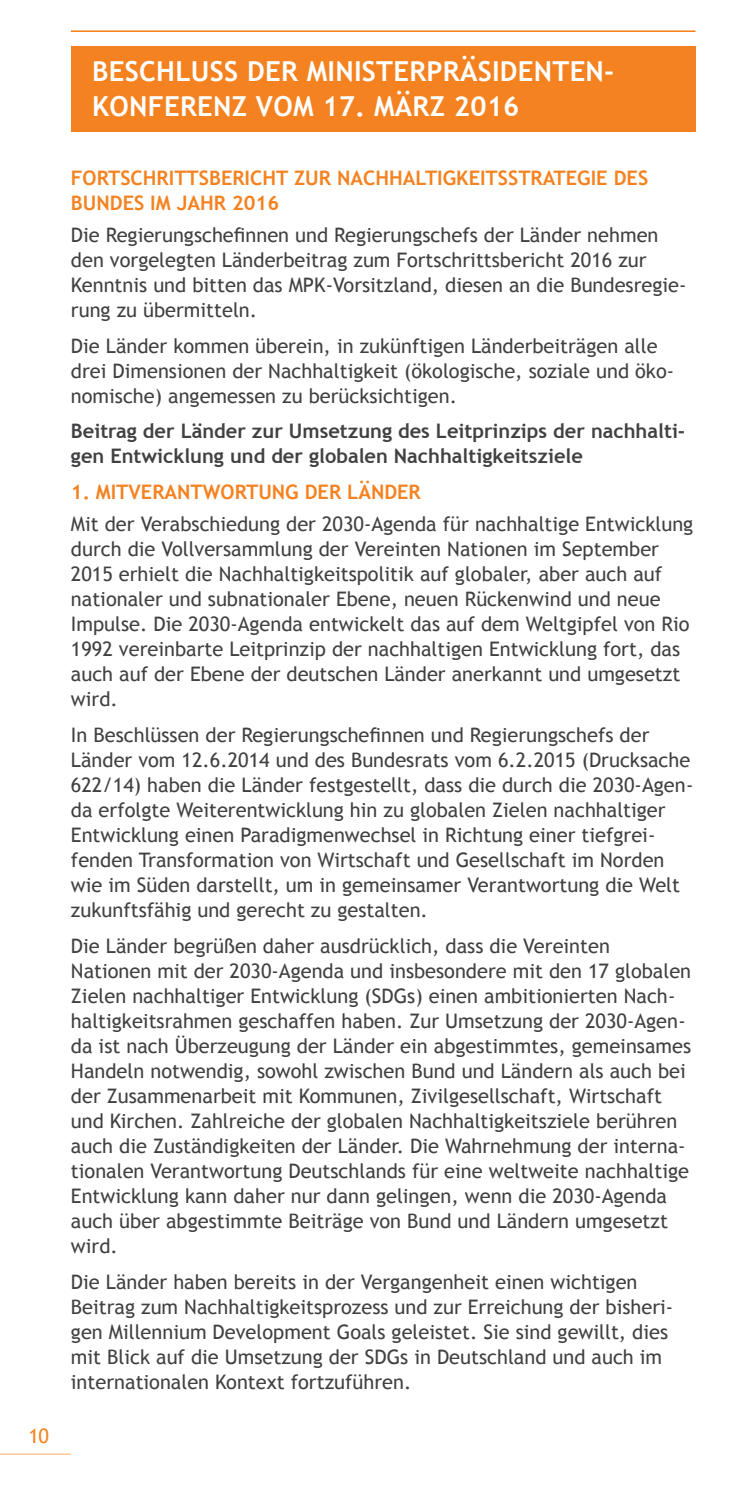
<style>
.page{position:relative;width:745px;height:1489px;background:#fff}
.page>*{position:absolute;margin:0;border:0;box-sizing:border-box;transform-origin:0 0}
.t1{font:700 27.5px/35px "Trebuchet MS";letter-spacing:.01em;color:#fff}
.t2{font:20px/25px "Trebuchet MS";color:#414042}
.t3{font:700 20px/25px "Trebuchet MS";color:#414042}
.t4{font:700 20px/25px "Trebuchet MS";color:#f58220}
.t5{font:20px "Trebuchet MS";color:#f58220}
</style>
<div class="page">
<div style="left:71px;top:46px;width:623px;height:85px;background:#f58220"></div>
<hr style="left:71px;top:31px;width:623px;height:1px;background:#f58220">
<hr style="left:0;top:1453px;width:71px;height:1px;background:#fcbc86">
<p class="t5" style="left:28px;top:1424px;width:22px">10</p>
<h1 class="t1" style="left:92px;top:53px;width:523px">BESCHLUSS DER MINISTERPRÄSIDENTEN-<br>KONFERENZ VOM 17. MÄRZ 2016</h1>
<h1 class="t1" style="left:322px;top:53px;width:308px;text-indent:71px">ER<br>22 -24. OKTOBER 2008</h1>
<p class="t4" style="left:71px;top:165px;width:578px">FORTSCHRITTSBERICHT ZUR NACHHALTIGKEITSSTRATEGIE DES<br>BUNDES IM JAHR 2016</p>
<p class="t2" style="left:71px;top:223px;width:616px">Die Regierungschefinnen und Regierungschefs der Länder nehmen den vorgelegten Länderbeitrag zum Fortschrittsbericht 2016 zur Kenntnis und bitten das MPK-Vorsitzland, diesen an die Bundesregie&shy;rung zu übermitteln.</p>
<p class="t2" style="left:71px;top:333px;width:604px">Die Länder kommen überein, in zukünftigen Länderbeiträgen alle drei Dimensionen der Nachhaltigkeit (ökologische, soziale und öko&shy;nomische) angemessen zu berücksichtigen.</p>
<p class="t3" style="left:71px;top:419px;width:615px">BEITRAG DER LÄNDER ZUR UMSETZUNG DES LEITPRINZIPS DER NACHHALTI-<br>GEN ENTWICKLUNG UND DER GLOBALEN NACHHALTIGKEITSZIELE</p>
<p class="t4" style="left:71px;top:479px;width:351px">1. MITVERANTWORTUNG DER LÄNDER</p>
<p class="t2" style="left:71px;top:512px;width:623px">Mit der Verabschiedung der 2030-Agenda für nachhaltige Entwicklung durch die Vollversammlung der Vereinten Nationen im September 2015 erhielt die Nachhaltigkeitspolitik auf globaler, aber auch auf nationaler und subnationaler Ebene, neuen Rückenwind und neue Impulse. Die 2030-Agenda entwickelt das auf dem Weltgipfel von Rio 1992 vereinbarte Leitprinzip der nachhaltigen Entwicklung fort, das auch auf der Ebene der deutschen Länder anerkannt und umgesetzt wird.</p>
<p class="t2" style="left:71px;top:722px;width:623px">In Beschlüssen der Regierungschefinnen und Regierungschefs der Länder vom 12.6.2014 und des Bundesrats vom 6.2.2015 (Drucksache 622/14) haben die Länder festgestellt, dass die durch die 2030-Agen&shy;da erfolgte Weiterentwicklung hin zu globalen Zielen nachhaltiger Entwicklung einen Paradigmenwechsel in Richtung einer tiefgrei&shy;fenden Transformation von Wirtschaft und Gesellschaft im Norden wie im Süden darstellt, um in gemeinsamer Verantwortung die Welt zukunftsfähig und gerecht zu gestalten.</p>
<p class="t2" style="left:71px;top:933px;width:621px">Die Länder begrüßen daher ausdrücklich, dass die Vereinten Nationen mit der 2030-Agenda und insbesondere mit den 17 globalen Zielen nachhaltiger Entwicklung (SDGs) einen ambitionierten Nach&shy;haltigkeitsrahmen geschaffen haben. Zur Umsetzung der 2030-Agen&shy;da ist nach Überzeugung der Länder ein abgestimmtes, gemeinsames Handeln notwendig, sowohl zwischen Bund und Ländern als auch bei der Zusammenarbeit mit Kommunen, Zivilgesellschaft, Wirtschaft und Kirchen. Zahlreiche der globalen Nachhaltigkeitsziele berühren auch die Zuständigkeiten der Länder. Die Wahrnehmung der interna&shy;tionalen Verantwortung Deutschlands für eine weltweite nachhaltige Entwicklung kann daher nur dann gelingen, wenn die 2030-Agenda auch über abgestimmte Beiträge von Bund und Ländern umgesetzt wird.</p>
<p class="t2" style="left:71px;top:1268px;width:603px">Die Länder haben bereits in der Vergangenheit einen wichtigen Beitrag zum Nachhaltigkeitsprozess und zur Erreichung der bisheri&shy;gen Millennium Development Goals geleistet. Sie sind gewillt, dies mit Blick auf die Umsetzung der SDGs in Deutschland und auch im internationalen Kontext fortzuführen.</p>
</div>
